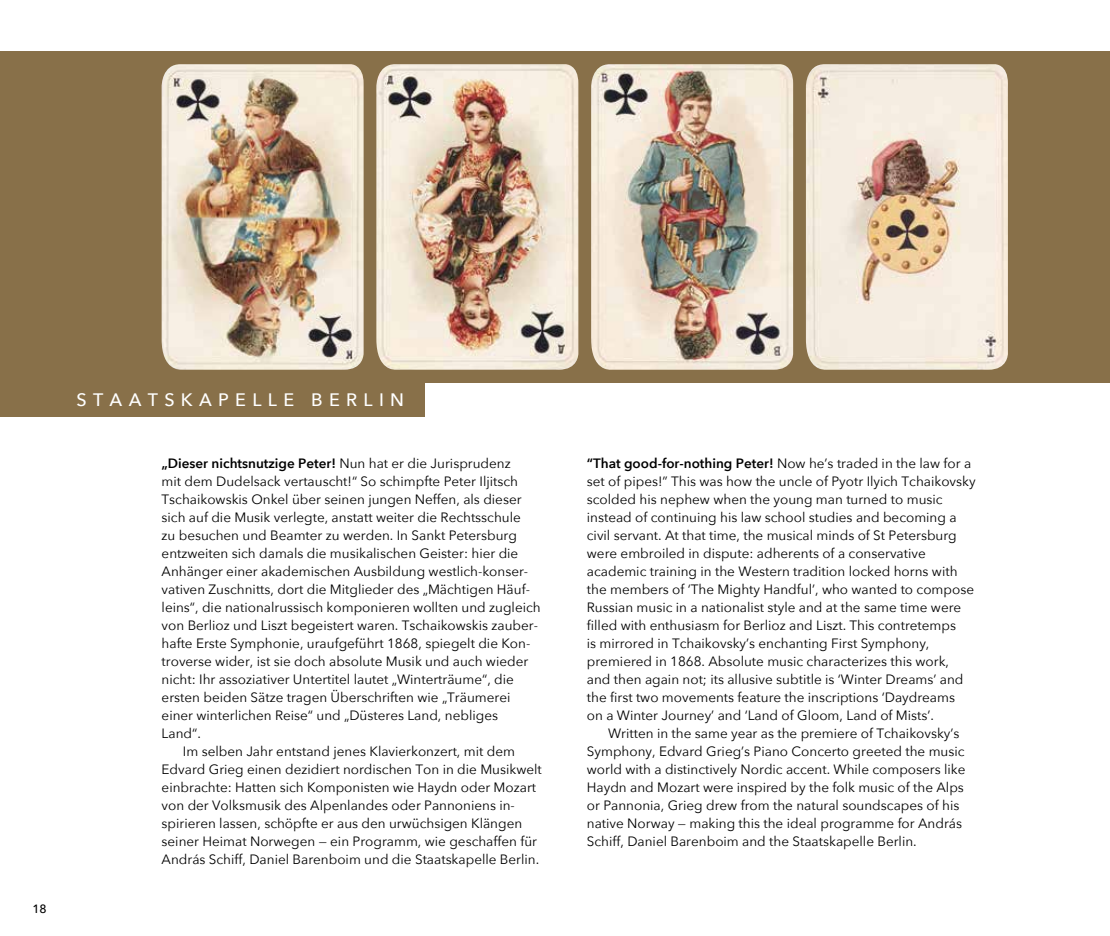
<style>
.page{position:relative;width:1110px;height:936px;background:#fff}
.page>*{position:absolute;margin:0;border:0;box-sizing:border-box;transform-origin:0 0}
.t1{font:500 18px "Avenir Next";letter-spacing:.35em;color:#fff}
.t2{font:13.5px/18px "Avenir Next";color:#000}
.t3{font:600 13.5px "Avenir Next";color:#000}
.t4{font:500 12px "Avenir Next";color:#000}
.s1{font-weight:400}
.s2{font-weight:600}
</style>
<div class="page">
<div style="left:0;top:362px;width:425px;height:55px;background:#887049"></div>
<div style="left:0;top:51px;width:1110px;height:332px;background:#887049"></div>
<img style="left:162px;top:64px;width:202px;height:306px">
<img style="left:376px;top:64px;width:202px;height:306px">
<img style="left:591px;top:64px;width:202px;height:306px">
<img style="left:806px;top:64px;width:202px;height:306px">
<p class="t4" style="left:32px;top:898px;width:16px">18</p>
<h1 class="t1" style="left:77px;top:384px;width:329px">STAATSKAPELLE BERLIN</h1>
<p class="t3" style="left:162px;top:452px;width:351px">„Dieser nichtsnutzige Peter! <span class="s1">Nun hat er die Jurisprudenz</span></p>
<p class="t2" style="left:162px;top:472px;width:358px">mit dem Dudelsack vertauscht!“ So schimpfte Peter Iljitsch</p>
<p class="t2" style="left:162px;top:490px;width:361px">Tschaikowskis Onkel über seinen jungen Neffen, als dieser</p>
<p class="t2" style="left:162px;top:508px;width:361px">sich auf die Musik verlegte, anstatt weiter die Rechtsschule</p>
<p class="t2" style="left:162px;top:526px;width:357px">zu besuchen und Beamter zu werden. In Sankt Petersburg</p>
<p class="t2" style="left:162px;top:544px;width:358px">entzweiten sich damals die musikalischen Geister: hier die</p>
<p class="t2" style="left:162px;top:562px;width:368px">Anhänger einer akademischen Ausbildung westlich-konser-</p>
<p class="t2" style="left:162px;top:580px;width:370px">vativen Zuschnitts, dort die Mitglieder des „Mächtigen Häuf-</p>
<p class="t2" style="left:162px;top:598px;width:381px">leins“, die nationalrussisch komponieren wollten und zugleich</p>
<p class="t2" style="left:162px;top:616px;width:378px">von Berlioz und Liszt begeistert waren. Tschaikowskis zauber-</p>
<p class="t2" style="left:162px;top:634px;width:370px">hafte Erste Symphonie, uraufgeführt 1868, spiegelt die Kon-</p>
<p class="t2" style="left:162px;top:652px;width:368px">troverse wider, ist sie doch absolute Musik und auch wieder</p>
<p class="t2" style="left:162px;top:670px;width:354px">nicht: Ihr assoziativer Untertitel lautet „Winterträume“, die</p>
<p class="t2" style="left:162px;top:688px;width:350px">ersten beiden Sätze tragen Überschriften wie „Träumerei</p>
<p class="t2" style="left:162px;top:706px;width:338px">einer winterlichen Reise“ und „Düsteres Land, nebliges</p>
<p class="t2" style="left:162px;top:724px;width:41px">Land“.</p>
<p class="t2" style="left:183px;top:742px;width:334px">Im selben Jahr entstand jenes Klavierkonzert, mit dem</p>
<p class="t2" style="left:162px;top:760px;width:382px">Edvard Grieg einen dezidiert nordischen Ton in die Musikwelt</p>
<p class="t2" style="left:162px;top:778px;width:376px">einbrachte: Hatten sich Komponisten wie Haydn oder Mozart</p>
<p class="t2" style="left:162px;top:796px;width:355px">von der Volksmusik des Alpenlandes oder Pannoniens in-</p>
<p class="t2" style="left:162px;top:814px;width:362px">spirieren lassen, schöpfte er aus den urwüchsigen Klängen</p>
<p class="t2" style="left:162px;top:832px;width:377px">seiner Heimat Norwegen — ein Programm, wie geschaffen für</p>
<p class="t2" style="left:162px;top:850px;width:379px">András Schiff, Daniel Barenboim und die Staatskapelle Berlin.</p>
<p class="t2" style="left:587px;top:454px;width:390px"><span class="s2">“That good-for-nothing Peter!</span> Now he’s traded in the law for a set of pipes!” This was how the uncle of Pyotr Ilyich Tchaikovsky scolded his nephew when the young man turned to music instead of continuing his law school studies and becoming a civil servant. At that time, the musical minds of St Petersburg were embroiled in dispute: adherents of a conservative academic training in the Western tradition locked horns with the members of ‘The Mighty Handful’, who wanted to compose Russian music in a nationalist style and at the same time were filled with enthusiasm for Berlioz and Liszt. This contretemps<br>is mirrored in Tchaikovsky’s enchanting First Symphony, premiered in 1868. Absolute music characterizes this work, and then again not; its allusive subtitle is ‘Winter Dreams’ and the first two movements feature the inscriptions ‘Daydreams<br>on a Winter Journey’ and ‘Land of Gloom, Land of Mists’.</p>
<p class="t2" style="left:587px;top:724px;width:380px;text-indent:21px">Written in the same year as the premiere of Tchaikovsky’s Symphony, Edvard Grieg’s Piano Concerto greeted the music world with a distinctively Nordic accent. While composers like Haydn and Mozart were inspired by the folk music of the Alps or Pannonia, Grieg drew from the natural soundscapes of his native Norway — making this the ideal programme for András Schiff, Daniel Barenboim and the Staatskapelle Berlin.</p>
</div>
